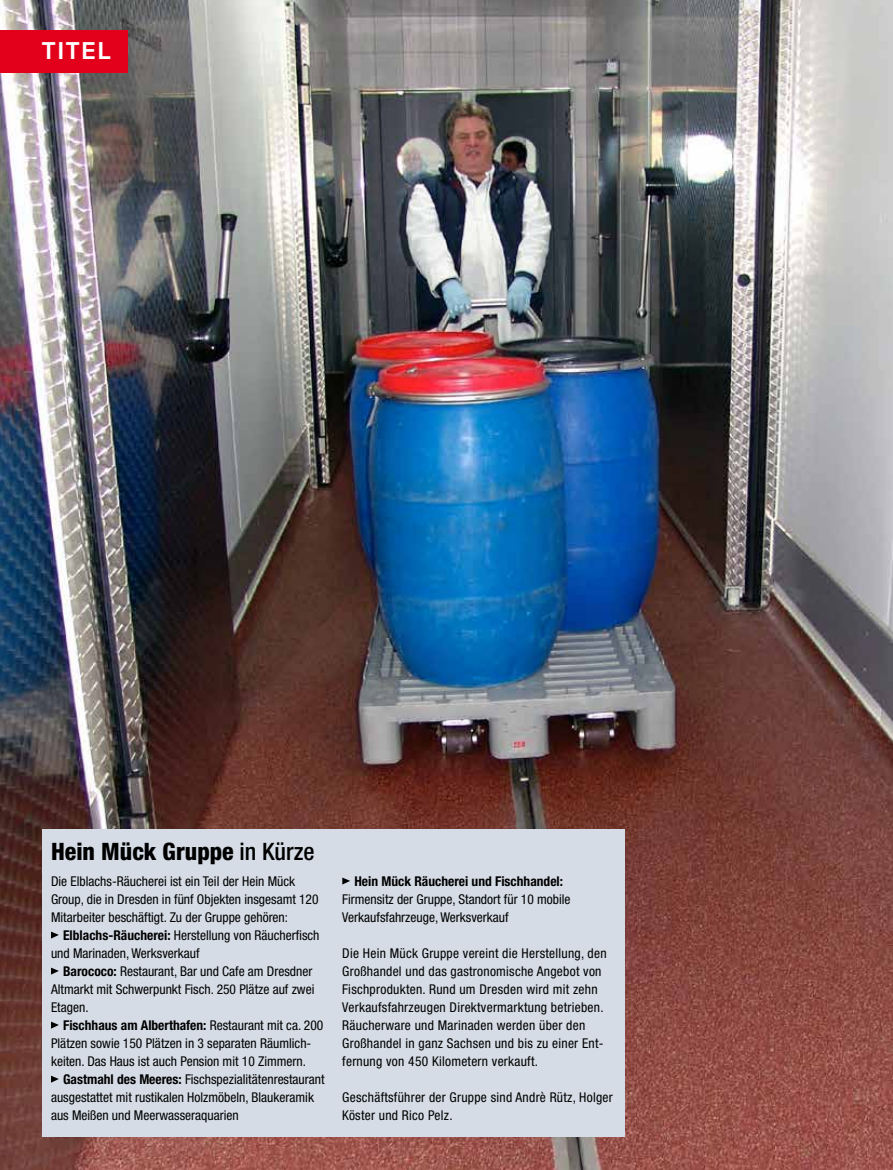
<style>
.page{position:relative;width:893px;height:1170px;background:#fff}
.page>*{position:absolute;margin:0;border:0;box-sizing:border-box;transform-origin:0 0}
.t1{font:800 condensed 24px "Helvetica Neue LT Std";color:#000}
.t2{font:600 22.5px "Eurostile LT Std";letter-spacing:.1em;color:#fff}
.t3{font:condensed 13.5px/18px "Helvetica Neue LT Std";color:#000}
.t4{font:condensed 13.5px/18px "Helvetica Neue LT Std";letter-spacing:.02em;color:#000}
.t5{font:700 condensed 13.5px "Helvetica Neue LT Std";color:#000}
.s1{font-weight:500}
.s2{font-weight:700}
</style>
<div class="page">
<img style="left:0;top:1px;width:892px;height:1168px">
<div style="left:43px;top:829px;width:582px;height:307px;background:#d5dce5"></div>
<svg style="left:51px;top:931px;width:8px;height:7px"></svg>
<svg style="left:51px;top:967px;width:8px;height:7px"></svg>
<svg style="left:51px;top:1021px;width:8px;height:7px"></svg>
<svg style="left:51px;top:1075px;width:8px;height:7px"></svg>
<svg style="left:342px;top:877px;width:8px;height:7px"></svg>
<div style="left:0;top:30px;width:128px;height:42px;background:#e2001a"></div>
<h2 class="t2" style="left:42px;top:37px;width:70px">TITEL</h2>
<h1 class="t1" style="left:51px;top:836px;width:265px">Hein Mück Gruppe <span class="s1">in Kürze</span></h1>
<p class="t3" style="left:51px;top:872px;width:269px">Die Elblachs-Räucherei ist ein Teil der Hein Mück<br>Group, die in Dresden in fünf Objekten insgesamt 120<br>Mitarbeiter beschäftigt. Zu der Gruppe gehören:</p>
<p class="t3" style="left:51px;top:926px;width:270px;text-indent:12px"><span class="s2">Elblachs-Räucherei:</span> Herstellung von Räucherfisch und Marinaden, Werksverkauf</p>
<p class="t3" style="left:51px;top:962px;width:265px;text-indent:12px"><span class="s2">Barococo:</span> Restaurant, Bar und Cafe am Dresdner<br>Altmarkt mit Schwerpunkt Fisch. 250 Plätze auf zwei<br>Etagen.</p>
<p class="t3" style="left:51px;top:1016px;width:274px;text-indent:12px"><span class="s2">Fischhaus am Alberthafen:</span> Restaurant mit ca. 200<br>Plätzen sowie 150 Plätzen in 3 separaten Räumlich&shy;keiten. Das Haus ist auch Pension mit 10 Zimmern.</p>
<p class="t3" style="left:51px;top:1070px;width:275px;text-indent:12px"><span class="s2">Gastmahl des Meeres:</span> Fischspezialitätenrestaurant ausgestattet mit rustikalen Holzmöbeln, Blaukeramik aus Meißen und Meerwasseraquarien</p>
<p class="t5" style="left:354px;top:873px;width:210px">Hein Mück Räucherei und Fischhandel:</p>
<p class="t3" style="left:342px;top:890px;width:230px">Firmensitz der Gruppe, Standort für 10 mobile<br>Verkaufsfahrzeuge, Werksverkauf</p>
<p class="t4" style="left:342px;top:944px;width:266px">Die Hein Mück Gruppe vereint die Herstellung, den Großhandel und das gastronomische Angebot von Fischprodukten. Rund um Dresden wird mit zehn Verkaufsfahrzeugen Direktvermarktung betrieben.<br>Räucherware und Marinaden werden über den Großhandel in ganz Sachsen und bis zu einer Ent&shy;fernung von 450 Kilometern verkauft.</p>
<p class="t4" style="left:342px;top:1088px;width:272px">Geschäftsführer der Gruppe sind Andrè Rütz, Holger<br>Köster und Rico Pelz.</p>
</div>
